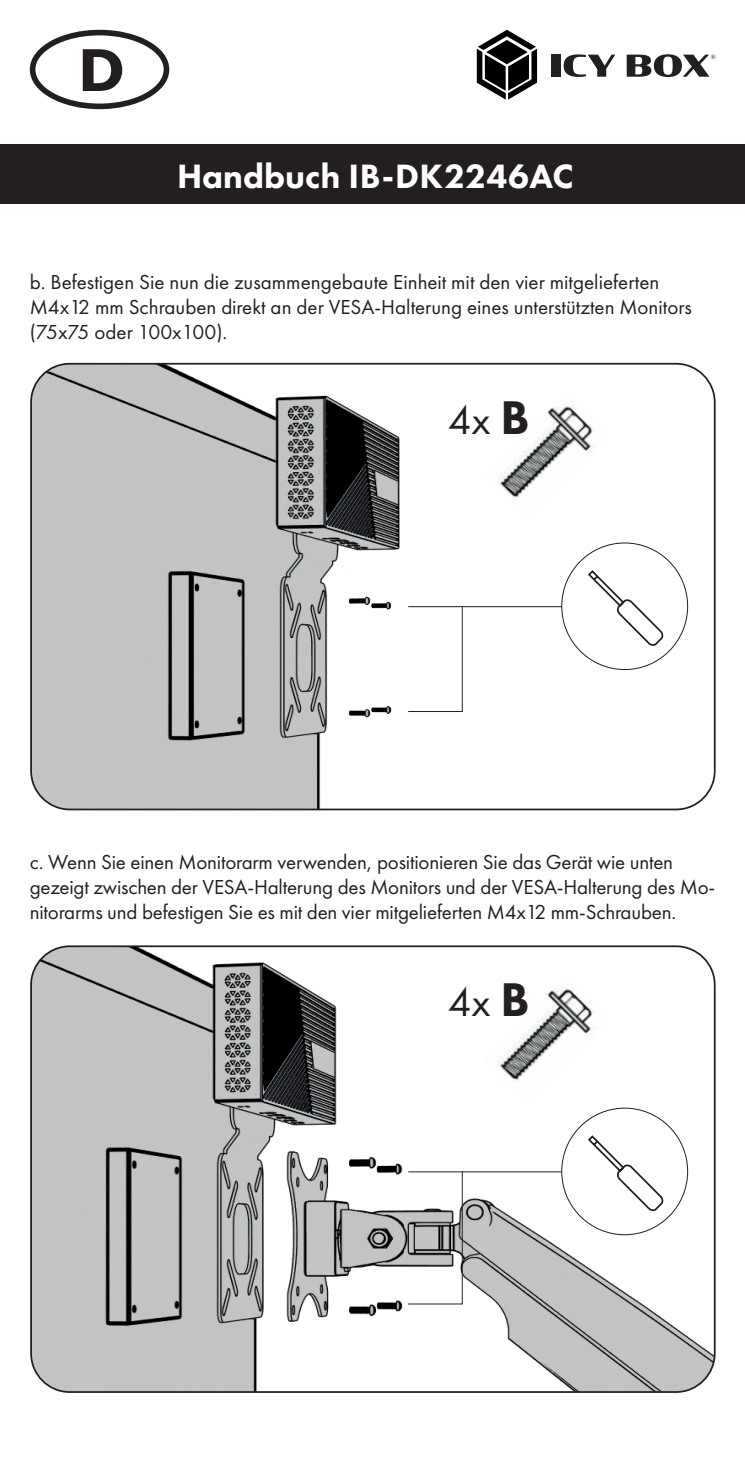
<style>
.page{position:relative;width:745px;height:1469px;background:#fff}
.page>*{position:absolute;margin:0;border:0;box-sizing:border-box;transform-origin:0 0}
.t1{font:42px "Futura PT";color:#231f20}
.t2{font:800 35px "Futura PT";color:#fff}
.t3{font:21px/25.2px "Futura PT";letter-spacing:-.01em;color:#231f20}
.s1{font-weight:800;font-size:49px}
</style>
<div class="page">
<div style="left:0;top:144px;width:744px;height:60px;background:#231f20"></div>
<div style="left:551px;top:55px;width:9px;height:22px;background:#231f20"></div>
<svg style="left:563px;top:54px;width:51px;height:23px"></svg>
<svg style="left:626px;top:54px;width:89px;height:23px"></svg>
<svg style="left:476px;top:30px;width:60px;height:70px"></svg>
<div style="left:30px;top:30px;width:139px;height:79px;border:6px solid #231f20;border-radius:50%"></div>
<svg style="left:83px;top:49px;width:39px;height:42px"></svg>
<img style="left:33px;top:364px;width:671px;height:445px">
<hr style="left:408px;top:606px;width:216px;height:1px;background:#231f20">
<div style="left:561px;top:543px;width:126px;height:126px;background:#fff;border-radius:50%"></div>
<svg style="left:588px;top:570px;width:76px;height:76px"></svg>
<svg style="left:287px;top:587px;width:176px;height:144px"></svg>
<img style="left:481px;top:392px;width:129px;height:129px">
<img style="left:31px;top:948px;width:683px;height:443px">
<hr style="left:408px;top:1171px;width:216px;height:1px;background:#231f20">
<div style="left:561px;top:1108px;width:126px;height:126px;background:#fff;border-radius:50%"></div>
<svg style="left:588px;top:1135px;width:76px;height:77px"></svg>
<svg style="left:407px;top:1170px;width:56px;height:134px"></svg>
<img style="left:481px;top:974px;width:129px;height:130px">
<h2 class="t2" style="left:177px;top:154px;width:398px">Handbuch IB-DK2246AC</h2>
<p class="t3" style="left:30px;top:269px;width:663px">b. Befestigen Sie nun die zusammengebaute Einheit mit den vier mitgelieferten<br>M4x12 mm Schrauben direkt an der VESA-Halterung eines unterstützten Monitors (75x75 oder 100x100).</p>
<h1 class="t1" style="left:447px;top:395px;width:83px">4x <span class="s1">B</span></h1>
<p class="t3" style="left:30px;top:849px;width:686px">c. Wenn Sie einen Monitorarm verwenden, positionieren Sie das Gerät wie unten gezeigt zwischen der VESA-Halterung des Monitors und der VESA-Halterung des Mo&shy;nitorarms und befestigen Sie es mit den vier mitgelieferten M4x12 mm-Schrauben.</p>
<h1 class="t1" style="left:447px;top:977px;width:83px">4x <span class="s1">B</span></h1>
</div>
